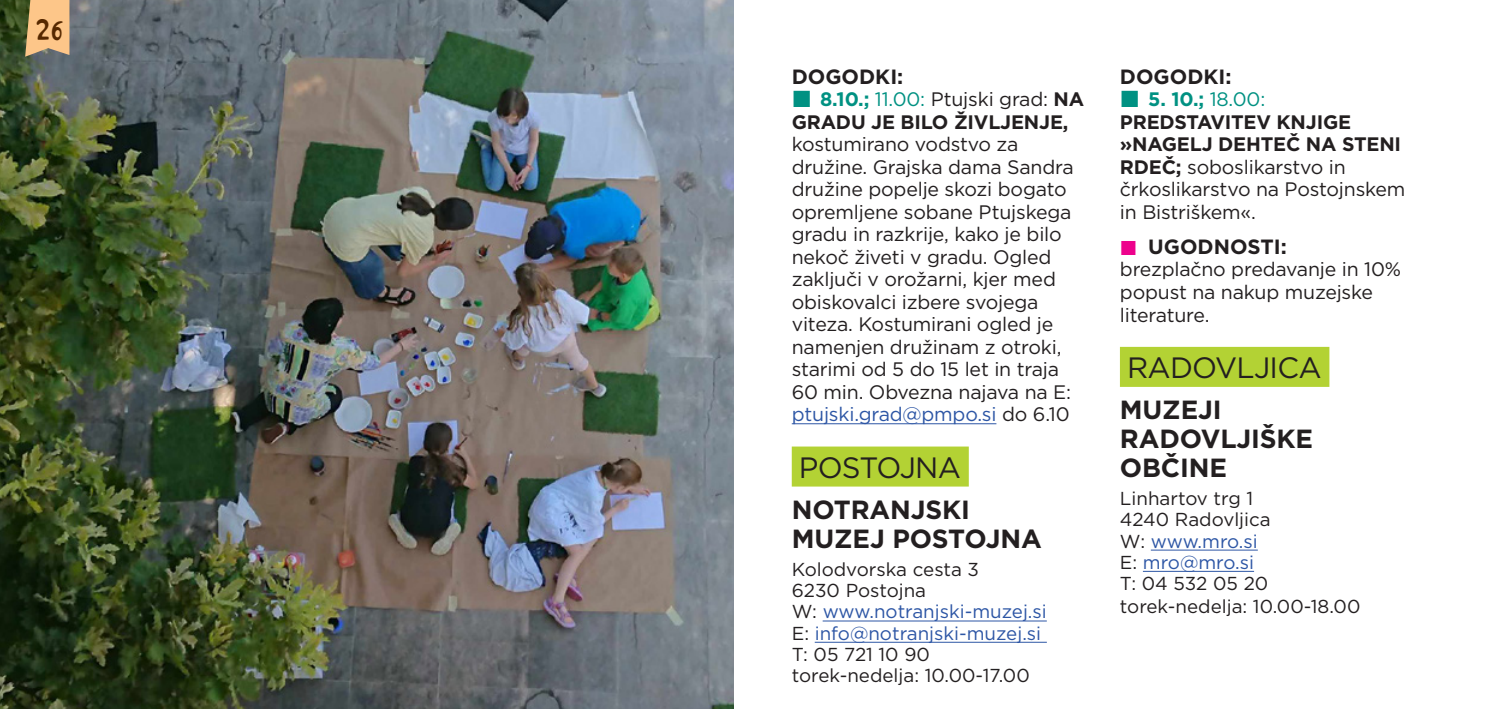
<style>
.page{position:relative;width:1489px;height:709px;background:#fff}
.page>*{position:absolute;margin:0;border:0;box-sizing:border-box;transform-origin:0 0}
.t1{font:40px "PF Playskool Pro";color:#562800}
.t2{font:29.5px "Gotham";letter-spacing:-.025em;color:#231f20}
.t3{font:700 26.25px/28.8px "Gotham";letter-spacing:-.005em;color:#231f20}
.t4{font:700 20.5px "Gotham";color:#231f20}
.t5{font:19.5px/22.5px "Gotham";letter-spacing:-.01em;color:#231f20}
.t6{font:700 19.5px/22.5px "Gotham";letter-spacing:-.01em;color:#231f20}
.t7{font:18.75px/21.2px "Gotham";color:#231f20}
.s1{color:#009182}
.s2{font-weight:400;color:#009182}
.s3{font-weight:400}
.s4{color:#2d56a5}
.s5{font-weight:700;color:#009182}
.s6{font-weight:700}
</style>
<div class="page">
<hr style="left:791px;top:423px;width:205px;height:1px;background:#2d56a5">
<div style="left:791px;top:446px;width:177px;height:40px;background:#b3d234"></div>
<hr style="left:822px;top:620px;width:224px;height:1px;background:#2d56a5">
<hr style="left:814px;top:642px;width:232px;height:1px;background:#2d56a5">
<div style="left:1119px;top:347px;width:210px;height:40px;background:#b3d234"></div>
<hr style="left:1150px;top:549px;width:107px;height:1px;background:#2d56a5">
<hr style="left:1142px;top:571px;width:111px;height:1px;background:#2d56a5">
<img style="left:0;top:0;width:733px;height:709px">
<svg style="left:25px;top:0;width:44px;height:57px;background:#e3b680"></svg>
<h1 class="t1" style="left:35px;top:6px;width:30px">26</h1>
<p class="t4" style="left:791px;top:63px;width:113px">DOGODKI:</p>
<p class="t6" style="left:791px;top:88px;width:294px;text-indent:28px"><span class="s1">8.10.;</span> <span class="s2">11.00:</span> <span class="s3">Ptujski grad:</span> NA<br>GRADU JE BILO ŽIVLJENJE,</p>
<p class="t5" style="left:791px;top:132px;width:283px">kostumirano vodstvo za družine. Grajska dama Sandra družine popelje skozi bogato opremljene sobane Ptujskega gradu in razkrije, kako je bilo nekoč živeti v gradu. Ogled zaključi v orožarni, kjer med obiskovalci izbere svojega viteza. Kostumirani ogled je namenjen družinam z otroki, starimi od 5 do 15 let in traja<br>60 min. Obvezna najava na E: <span class="s4">ptujski.grad@pmpo.si</span> do 6.10</p>
<h2 class="t2" style="left:798px;top:448px;width:164px">POSTOJNA</h2>
<h3 class="t3" style="left:791px;top:495px;width:251px">NOTRANJSKI<br>MUZEJ POSTOJNA</h3>
<p class="t7" style="left:791px;top:558px;width:256px">Kolodvorska cesta 3<br>6230 Postojna<br>W: <span class="s4">www.notranjski-muzej.si<br></span>E: <span class="s4">info@notranjski-muzej.si<br></span>T: 05 721 10 90 torek-nedelja: 10.00-17.00</p>
<p class="t4" style="left:1119px;top:63px;width:113px">DOGODKI:</p>
<p class="t5" style="left:1119px;top:87px;width:287px;text-indent:28px"><span class="s5">5. 10.;</span> <span class="s1">18.00:<br></span><span class="s6">PREDSTAVITEV KNJIGE »NAGELJ DEHTEČ NA STENI<br>RDEČ;</span> soboslikarstvo in črkoslikarstvo na Postojnskem in Bistriškem«.</p>
<p class="t4" style="left:1148px;top:233px;width:140px">UGODNOSTI:</p>
<p class="t5" style="left:1119px;top:258px;width:282px">brezplačno predavanje in 10% popust na nakup muzejske literature.</p>
<h2 class="t2" style="left:1126px;top:349px;width:196px">RADOVLJICA</h2>
<h3 class="t3" style="left:1119px;top:395px;width:195px">MUZEJI<br>RADOVLJIŠKE<br>OBČINE</h3>
<p class="t7" style="left:1119px;top:487px;width:242px">Linhartov trg 1<br>4240 Radovljica<br>W: <span class="s4">www.mro.si<br></span>E: <span class="s4">mro@mro.si<br></span>T: 04 532 05 20 torek-nedelja: 10.00-18.00</p>
</div>
